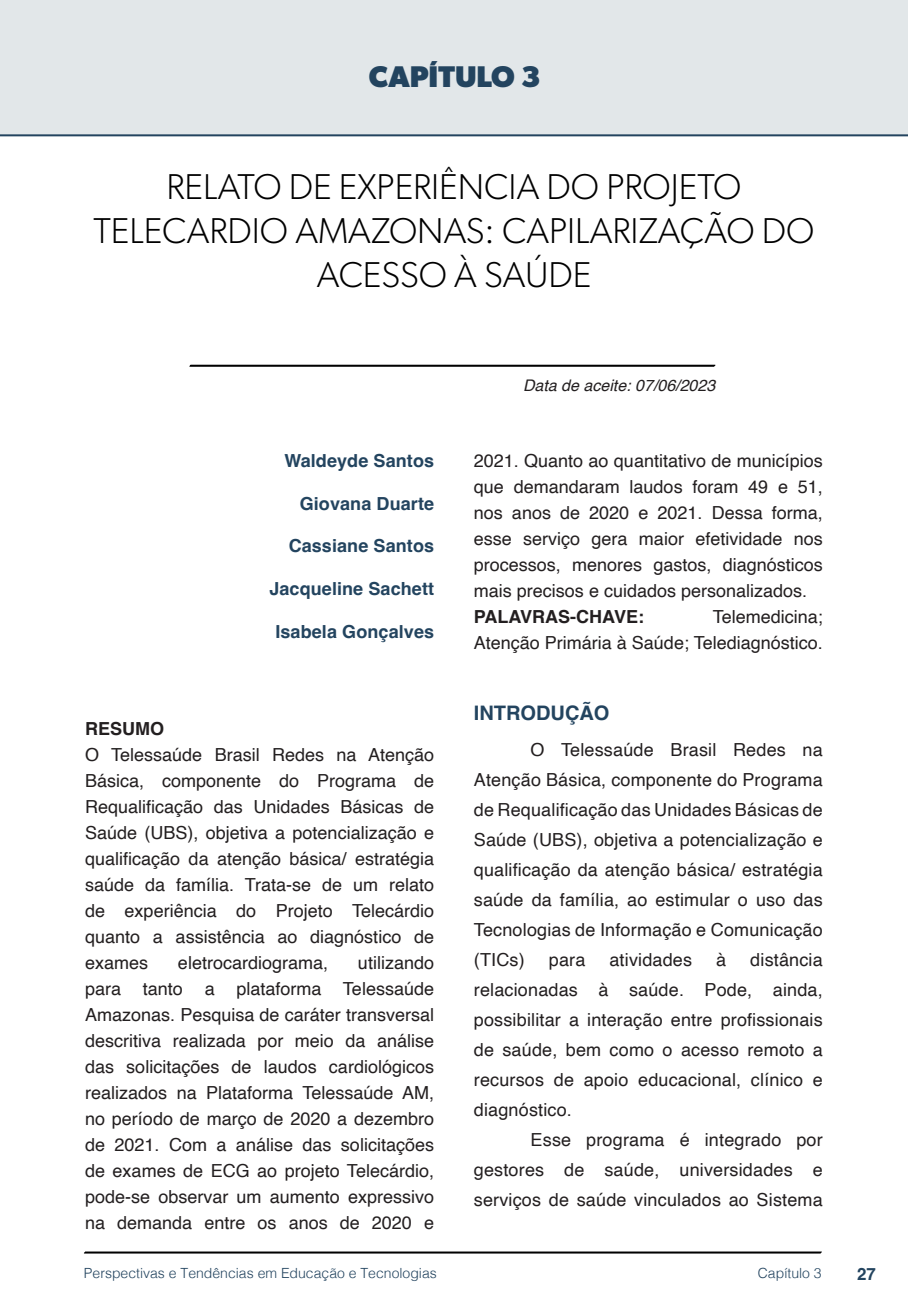
<style>
.page{position:relative;width:908px;height:1304px;background:#fff}
.page>*{position:absolute;margin:0;border:0;box-sizing:border-box;transform-origin:0 0}
.t1{font:300 36px/44px "Gibson";color:#000;text-align:center}
.t2{font:700 30px "Gibson";color:#23445f}
.t3{font:700 20px "Helvetica";color:#23445f}
.t4{font:18px/26px "Helvetica";color:#231f20;text-align:justify}
.t5{font:700 18px "Helvetica";letter-spacing:.005em;color:#23445f}
.t6{font:700 18px "Helvetica";color:#231f20}
.t7{font:700 16.8px "Helvetica";color:#23445f}
.t8{font:italic 16px "Helvetica";color:#231f20}
.t9{font:300 14px "Helvetica";color:#23445f}
</style>
<div class="page">
<svg style="left:84px;top:1251px;width:737px;height:3px;background:#515151"></svg>
<div style="left:0;top:0;width:907px;height:136px;background:#e2e7e9"></div>
<div style="left:44px;top:72px;width:68px;height:61px;background:#e2e7e9"></div>
<svg style="left:189px;top:364px;width:526px;height:3px;background:#4f4f4f"></svg>
<h2 class="t2" style="left:369px;top:58px;width:173px">CAPÍTULO 3</h2>
<h1 class="t1" style="left:93px;top:164px;width:722px">RELATO DE EXPERIÊNCIA DO PROJETO<br>TELECARDIO AMAZONAS: CAPILARIZAÇÃO DO<br>ACESSO À SAÚDE</h1>
<p class="t5" style="left:284px;top:450px;width:151px">Waldeyde Santos</p>
<p class="t5" style="left:299px;top:492px;width:136px">Giovana Duarte</p>
<p class="t5" style="left:288px;top:535px;width:147px">Cassiane Santos</p>
<p class="t5" style="left:269px;top:578px;width:166px">Jacqueline Sachett</p>
<p class="t5" style="left:275px;top:620px;width:160px">Isabela Gonçalves</p>
<p class="t6" style="left:85px;top:718px;width:81px">RESUMO</p>
<p class="t4" style="left:85px;top:742px;width:350px">O Telessaúde Brasil Redes na Atenção Básica, componente do Programa de Requalificação das Unidades Básicas de Saúde (UBS), objetiva a potencialização e qualificação da atenção básica/ estratégia saúde da família. Trata-se de um relato de experiência do Projeto Telecárdio quanto a assistência ao diagnóstico de exames</p>
<p class="t4" style="left:85px;top:950px;width:350px;text-indent:273px">utilizando para tanto a plataforma Telessaúde Amazonas. Pesquisa de caráter transversal descritiva realizada por meio da análise das solicitações de laudos cardiológicos realizados na Plataforma Telessaúde AM, no período de março de 2020 a dezembro de 2021. Com a análise das solicitações de exames de ECG ao projeto Telecárdio, pode-se observar um aumento expressivo na demanda entre os anos de 2020 e</p>
<p class="t4" style="left:178px;top:950px;width:152px">eletrocardiograma,</p>
<p class="t8" style="left:523px;top:373px;width:194px">Data de aceite: 07/06/2023</p>
<p class="t4" style="left:473px;top:448px;width:350px">2021. Quanto ao quantitativo de municípios que demandaram laudos foram 49 e 51, nos anos de 2020 e 2021. Dessa forma, esse serviço gera maior efetividade nos processos, menores gastos, diagnósticos mais precisos e cuidados personalizados.</p>
<p class="t6" style="left:473px;top:606px;width:172px">PALAVRAS-CHAVE:</p>
<p class="t4" style="left:473px;top:604px;width:350px;text-align:right">Telemedicina;<br>Atenção Primária à Saúde; Telediagnóstico.</p>
<p class="t3" style="left:473px;top:701px;width:137px">INTRODUÇÃO</p>
<p class="t4" style="left:473px;top:735px;width:350px;line-height:30px;text-indent:57px">O Telessaúde Brasil Redes na Atenção Básica, componente do Programa de Requalificação das Unidades Básicas de Saúde (UBS), objetiva a potencialização e qualificação da atenção básica/ estratégia saúde da família, ao estimular o uso das Tecnologias de Informação e Comunicação (TICs)</p>
<p class="t4" style="left:473px;top:945px;width:350px;line-height:30px;text-indent:276px">distância relacionadas à saúde. Pode, ainda, possibilitar a interação entre profissionais de saúde, bem como o acesso remoto a recursos de apoio educacional, clínico e diagnóstico.</p>
<p class="t4" style="left:473px;top:1125px;width:350px;line-height:30px;text-indent:57px">Esse programa é integrado por gestores de saúde, universidades e serviços de saúde vinculados ao Sistema</p>
<p class="t4" style="left:548px;top:947px;width:38px">para</p>
<p class="t4" style="left:609px;top:947px;width:84px">atividades</p>
<p class="t4" style="left:716px;top:947px;width:12px">à</p>
<p class="t9" style="left:84px;top:1261px;width:354px">Perspectivas e Tendências em Educação e Tecnologias</p>
<p class="t9" style="left:757px;top:1261px;width:65px">Capítulo 3</p>
<p class="t7" style="left:856px;top:1264px;width:20px">27</p>
</div>
